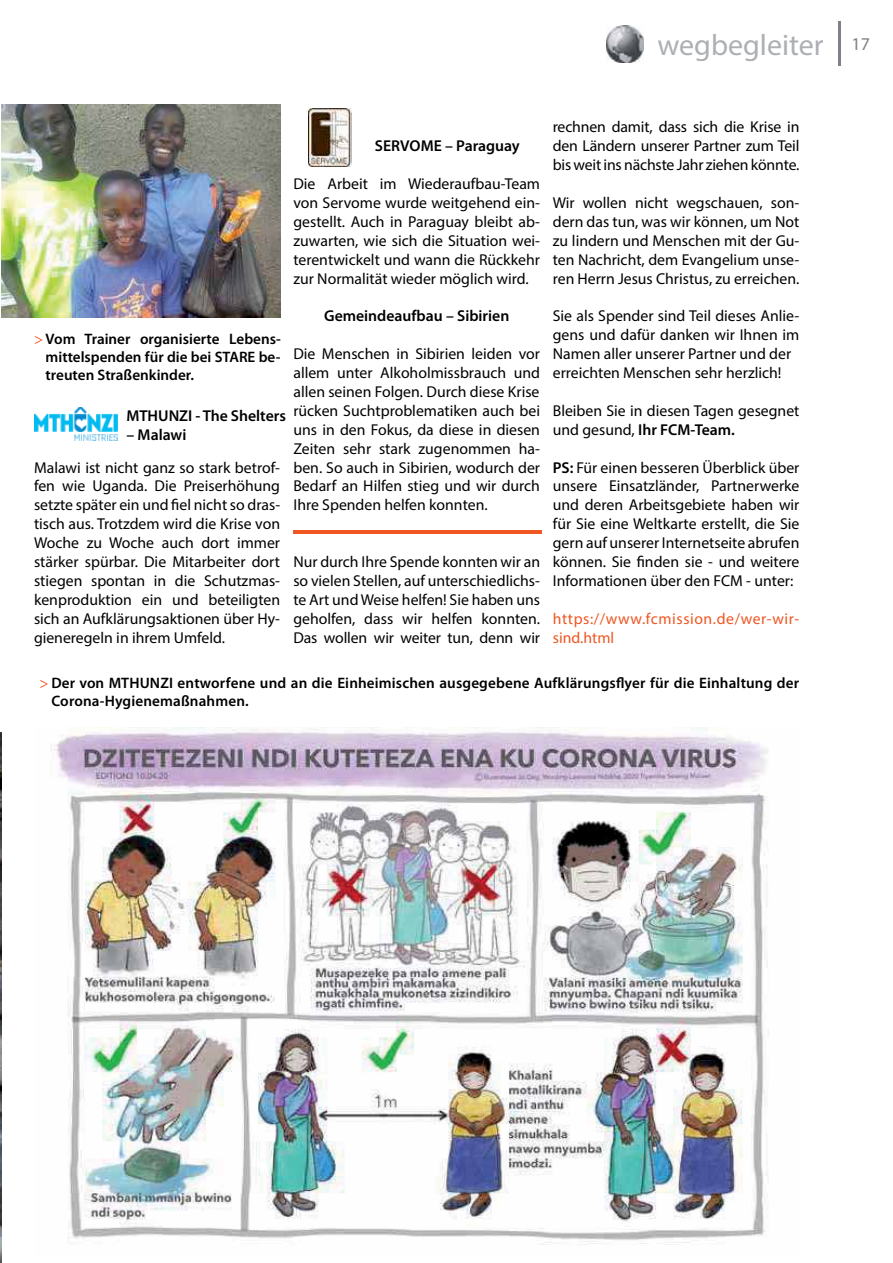
<style>
.page{position:relative;width:893px;height:1263px;background:#fff}
.page>*{position:absolute;margin:0;border:0;box-sizing:border-box;transform-origin:0 0}
.t1{font:30px "Myriad Pro";color:#acafb4}
.t2{font:18px "Myriad Pro";color:#7f8188}
.t3{font:15.75px/18.9px "Myriad Pro";color:#000;text-align:justify}
.t4{font:600 15.75px "Myriad Pro";color:#000}
.t5{font:15.75px/18.9px "Myriad Pro";letter-spacing:.035em;color:#ef5622}
.t6{font:600 15.15px/18.1px "Myriad Pro";letter-spacing:.01em;color:#000}
.s1{font-weight:600}
.s2{font-weight:400;color:#ef5622}
</style>
<div class="page">
<img style="left:607px;top:26px;width:37px;height:37px">
<hr style="left:838px;top:22px;width:2px;height:44px;background:#7f8188">
<img style="left:0;top:732px;width:1px;height:531px">
<img style="left:1px;top:104px;width:279px;height:213px">
<hr style="left:293px;top:530px;width:248px;height:3px;background:#ef5622">
<img style="left:35px;top:407px;width:82px;height:33px">
<img style="left:50px;top:727px;width:718px;height:518px">
<img style="left:308px;top:109px;width:43px;height:58px">
<h1 class="t1" style="left:657px;top:27px;width:168px">wegbegleiter</h1>
<p class="t2" style="left:851px;top:34px;width:20px">17</p>
<p class="t3" style="left:553px;top:117px;width:248px">rechnen damit, dass sich die Krise in den Ländern unserer Partner zum Teil bis weit ins nächste Jahr ziehen könnte.</p>
<p class="t3" style="left:553px;top:193px;width:248px">Wir wollen nicht wegschauen, son&shy;dern das tun, was wir können, um Not zu lindern und Menschen mit der Gu&shy;ten Nachricht, dem Evangelium unse&shy;ren Herrn Jesus Christus, zu erreichen.</p>
<p class="t3" style="left:553px;top:306px;width:248px;text-align:left">Sie als Spender sind Teil dieses Anlie&shy;gens und dafür danken wir Ihnen im Namen aller unserer Partner und der erreichten Menschen sehr herzlich!</p>
<p class="t3" style="left:553px;top:401px;width:248px">Bleiben Sie in diesen Tagen gesegnet und gesund, <span class="s1">Ihr FCM-Team.</span></p>
<p class="t3" style="left:553px;top:458px;width:248px"><span class="s1">PS:</span> Für einen besseren Überblick über unsere Einsatzländer, Partnerwerke und deren Arbeitsgebiete haben wir für Sie eine Weltkarte erstellt, die Sie gern auf unserer Internetseite abrufen können. Sie finden sie - und weitere Informationen über den FCM - unter:</p>
<p class="t5" style="left:553px;top:609px;width:248px">https://www.fcmission.de/wer-wir&shy;sind.html</p>
<p class="t6" style="left:51px;top:673px;width:749px;text-indent:-12px"><span class="s2">&gt;</span> Der von MTHUNZI entworfene und an die Einheimischen ausgegebene Aufklärungsflyer für die Einhaltung der<br>Corona-Hygienemaßnahmen.</p>
<p class="t4" style="left:375px;top:137px;width:146px">SERVOME – Paraguay</p>
<p class="t3" style="left:293px;top:174px;width:248px">Die Arbeit im Wiederaufbau-Team von Servome wurde weitgehend ein&shy;gestellt. Auch in Paraguay bleibt ab&shy;zuwarten, wie sich die Situation wei&shy;terentwickelt und wann die Rückkehr zur Normalität wieder möglich wird.</p>
<p class="t4" style="left:324px;top:307px;width:187px">Gemeindeaufbau – Sibirien</p>
<p class="t3" style="left:293px;top:344px;width:248px">Die Menschen in Sibirien leiden vor allem unter Alkoholmissbrauch und allen seinen Folgen. Durch diese Krise rücken Suchtproblematiken auch bei uns in den Fokus, da diese in diesen Zeiten sehr stark zugenommen ha&shy;ben. So auch in Sibirien, wodurch der Bedarf an Hilfen stieg und wir durch Ihre Spenden helfen konnten.</p>
<p class="t6" style="left:46px;top:330px;width:237px;text-align:justify;text-indent:-12px"><span class="s2">&gt;</span> Vom Trainer organisierte Lebens&shy;mittelspenden für die bei STARE be&shy;treuten Straßenkinder.</p>
<p class="t4" style="left:126px;top:406px;width:161px">MTHUNZI - The Shelters</p>
<p class="t4" style="left:126px;top:425px;width:61px">– Malawi</p>
<p class="t3" style="left:34px;top:458px;width:248px">Malawi ist nicht ganz so stark betrof&shy;fen wie Uganda. Die Preiserhöhung setzte später ein und fiel nicht so dras&shy;tisch aus. Trotzdem wird die Krise von Woche zu Woche auch dort immer stärker spürbar. Die Mitarbeiter dort stiegen spontan in die Schutzmas&shy;kenproduktion ein und beteiligten sich an Aufklärungsaktionen über Hy&shy;gieneregeln in ihrem Umfeld.</p>
<p class="t3" style="left:293px;top:552px;width:248px">Nur durch Ihre Spende konnten wir an so vielen Stellen, auf unterschiedlichs&shy;te Art und Weise helfen! Sie haben uns geholfen, dass wir helfen konnten.<br>Das wollen wir weiter tun, denn wir</p>
</div>
